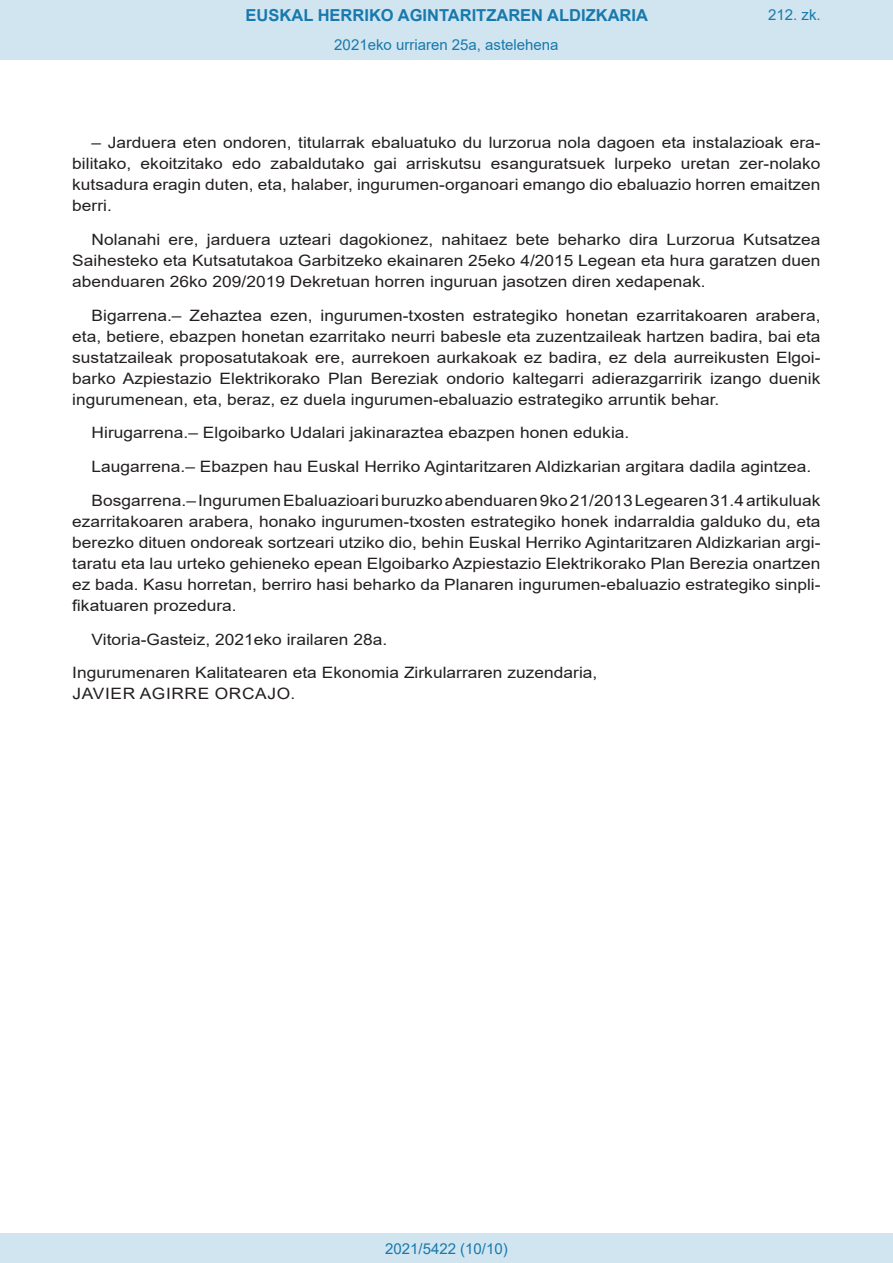
<style>
.page{position:relative;width:893px;height:1263px;background:#fff}
.page>*{position:absolute;margin:0;border:0;box-sizing:border-box;transform-origin:0 0}
.t1{font:700 16.5px "Arial";color:#1879ad}
.BOPVDetalle{font:15.6px/21px "Arial";color:#231f20;text-align:justify;scale:1.11 1}
.BOPVFirmaPuesto{font:15.6px "Arial";color:#231f20;scale:1.11 1}
.BOPVFirmaLugFec{font:15.6px "Arial";color:#231f20;scale:1.11 1}
.BOPVFirmaNombre{font:15.6px "Arial";letter-spacing:.035em;color:#231f20;scale:1.11 1}
.Paginacion_Centro{font:15px "Arial";color:#1879ad}
</style>
<div class="page">
<div style="left:0;top:0;width:893px;height:60px;background:#d0e5f0"></div>
<div style="left:0;top:1233px;width:893px;height:30px;background:#d0e5f0"></div>
<p class="t1" style="left:246px;top:3px;width:404px">EUSKAL HERRIKO AGINTARITZAREN ALDIZKARIA</p>
<p class="Paginacion_Centro" style="left:334px;top:35px;width:226px">2021eko urriaren 25a, astelehena</p>
<p class="Paginacion_Centro" style="left:768px;top:5px;width:54px">212. zk.</p>
<p class="BOPVDetalle" style="left:72px;top:132px;width:676px;text-indent:19px">– Jarduera eten ondoren, titularrak ebaluatuko du lurzorua nola dagoen eta instalazioak era&shy;bilitako, ekoitzitako edo zabaldutako gai arriskutsu esanguratsuek lurpeko uretan zer-nolako kutsadura eragin duten, eta, halaber, ingurumen-organoari emango dio ebaluazio horren emaitzen berri.</p>
<p class="BOPVDetalle" style="left:72px;top:229px;width:676px;text-indent:19px">Nolanahi ere, jarduera uzteari dagokionez, nahitaez bete beharko dira Lurzorua Kutsatzea Saihesteko eta Kutsatutakoa Garbitzeko ekainaren 25eko 4/2015 Legean eta hura garatzen duen abenduaren 26ko 209/2019 Dekretuan horren inguruan jasotzen diren xedapenak.</p>
<p class="BOPVDetalle" style="left:72px;top:305px;width:676px;text-indent:19px">Bigarrena.– Zehaztea ezen, ingurumen-txosten estrategiko honetan ezarritakoaren arabera, eta, betiere, ebazpen honetan ezarritako neurri babesle eta zuzentzaileak hartzen badira, bai eta sustatzaileak proposatutakoak ere, aurrekoen aurkakoak ez badira, ez dela aurreikusten Elgoi&shy;barko Azpiestazio Elektrikorako Plan Bereziak ondorio kaltegarri adierazgarririk izango duenik ingurumenean, eta, beraz, ez duela ingurumen-ebaluazio estrategiko arruntik behar.</p>
<p class="BOPVDetalle" style="left:92px;top:422px;width:486px">Hirugarrena.– Elgoibarko Udalari jakinaraztea ebazpen honen edukia.</p>
<p class="BOPVDetalle" style="left:92px;top:456px;width:650px">Laugarrena.– Ebazpen hau Euskal Herriko Agintaritzaren Aldizkarian argitara dadila agintzea.</p>
<p class="BOPVDetalle" style="left:72px;top:490px;width:676px;text-indent:19px">Bosgarrena.– Ingurumen Ebaluazioari buruzko abenduaren 9ko 21/2013 Legearen 31.4 artikuluak ezarritakoaren arabera, honako ingurumen-txosten estrategiko honek indarraldia galduko du, eta berezko dituen ondoreak sortzeari utziko dio, behin Euskal Herriko Agintaritzaren Aldizkarian argi&shy;taratu eta lau urteko gehieneko epean Elgoibarko Azpiestazio Elektrikorako Plan Berezia onartzen ez bada. Kasu horretan, berriro hasi beharko da Planaren ingurumen-ebaluazio estrategiko sinpli&shy;fikatuaren prozedura.</p>
<p class="BOPVFirmaLugFec" style="left:92px;top:628px;width:268px">Vitoria-Gasteiz, 2021eko irailaren 28a.</p>
<p class="BOPVFirmaPuesto" style="left:72px;top:662px;width:475px">Ingurumenaren Kalitatearen eta Ekonomia Zirkularraren zuzendaria,</p>
<p class="BOPVFirmaNombre" style="left:73px;top:683px;width:202px">JAVIER AGIRRE ORCAJO.</p>
<p class="Paginacion_Centro" style="left:385px;top:1238px;width:124px">2021/5422 (10/10)</p>
</div>
